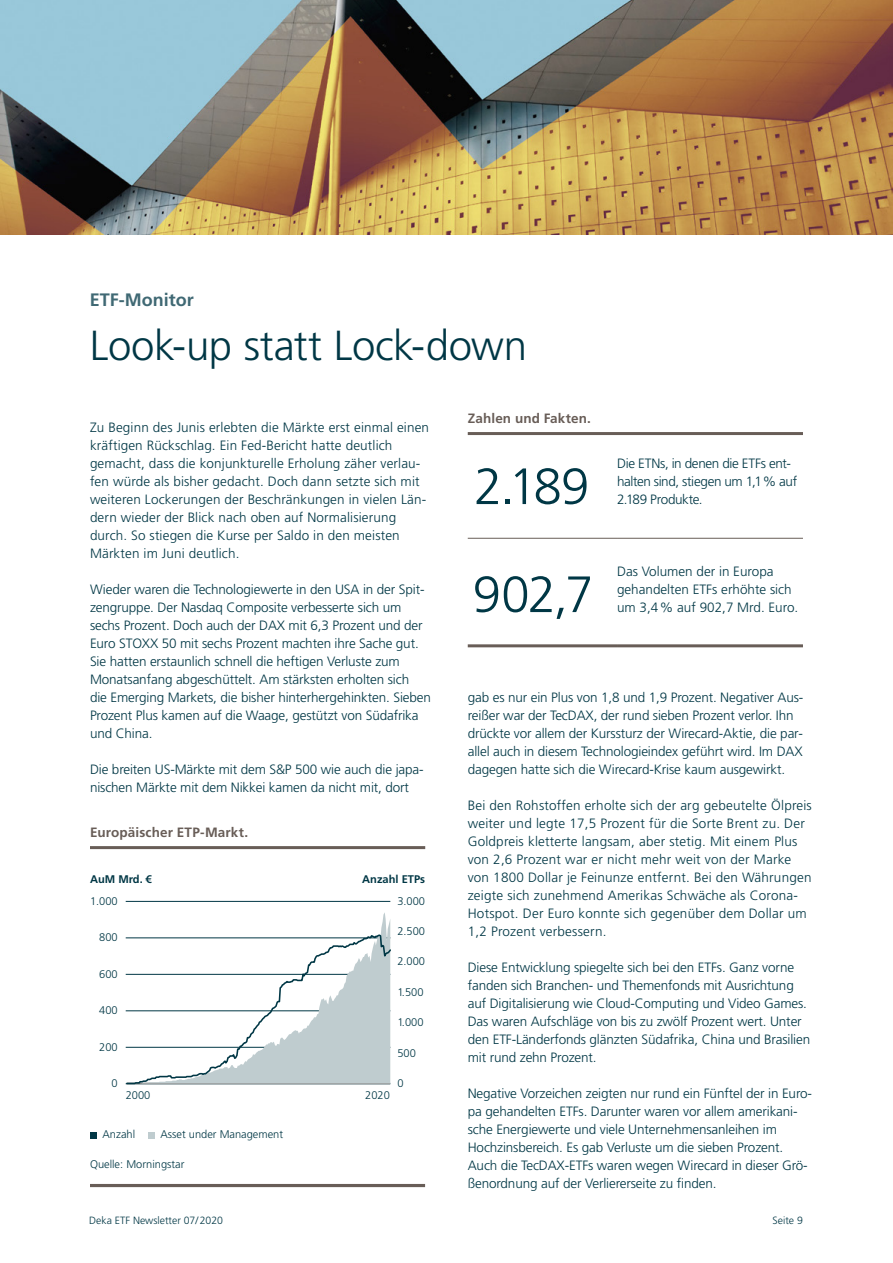
<style>
.page{position:relative;width:893px;height:1263px;background:#fff}
.page>*{position:absolute;margin:0;border:0;box-sizing:border-box;transform-origin:0 0}
.t1{font:300 51px "Deka Frutiger OTPS";letter-spacing:-.025em;color:#003745}
.t2{font:300 42px "Deka Frutiger OTPS";letter-spacing:-.01em;color:#003745}
.t3{font:700 18px "Deka Frutiger OTPS";color:#406974}
.t4{font:300 13.5px/18px "Deka Frutiger OTPS";letter-spacing:-.01em;color:#003745}
.t5{font:300 13.5px/18px "Deka Frutiger OTPS";letter-spacing:.01em;color:#003745}
.t6{font:300 13.5px/18px "Deka Frutiger OTPS";letter-spacing:.015em;color:#003745}
.t7{font:700 13.5px "Deka Frutiger OTPS";letter-spacing:.01em;color:#685d57}
.t8{font:300 11.1px "Deka Frutiger OTPS";color:#003745}
.t9{font:700 11.1px "Deka Frutiger OTPS";color:#003745}
.t10{font:300 10.5px "Deka Frutiger OTPS";color:#003745}
</style>
<div class="page">
<img style="left:0;top:0;width:893px;height:234px">
<hr style="left:126px;top:901px;width:264px;height:1px;background:#003745">
<hr style="left:90px;top:1184px;width:335px;height:3px;background:#685d57">
<div style="left:148px;top:1132px;width:7px;height:6px;background:#bfcccf"></div>
<div style="left:90px;top:1132px;width:7px;height:6px;background:#003745"></div>
<svg style="left:125px;top:912px;width:266px;height:173px"></svg>
<hr style="left:90px;top:846px;width:335px;height:3px;background:#685d57">
<hr style="left:468px;top:432px;width:335px;height:3px;background:#685d57">
<hr style="left:468px;top:644px;width:149px;height:3px;background:#685d57">
<hr style="left:617px;top:644px;width:186px;height:3px;background:#685d57">
<hr style="left:468px;top:538px;width:149px;height:1px;background:#685d57">
<hr style="left:617px;top:538px;width:186px;height:1px;background:#685d57">
<h3 class="t3" style="left:90px;top:289px;width:106px">ETF-Monitor</h3>
<h2 class="t2" style="left:90px;top:320px;width:439px">Look-up statt Lock-down</h2>
<p class="t5" style="left:90px;top:418px;width:341px">Zu Beginn des Junis erlebten die Märkte erst einmal einen kräftigen Rückschlag. Ein Fed-Bericht hatte deutlich gemacht, dass die konjunkturelle Erholung zäher verlau&shy;fen würde als bisher gedacht. Doch dann setzte sich mit weiteren Lockerungen der Beschränkungen in vielen Län&shy;dern wieder der Blick nach oben auf Normalisierung durch. So stiegen die Kurse per Saldo in den meisten Märkten im Juni deutlich.</p>
<p class="t4" style="left:90px;top:580px;width:342px">Wieder waren die Technologiewerte in den USA in der Spit&shy;zengruppe. Der Nasdaq Composite verbesserte sich um sechs Prozent. Doch auch der DAX mit 6,3 Prozent und der Euro STOXX 50 mit sechs Prozent machten ihre Sache gut.<br>Sie hatten erstaunlich schnell die heftigen Verluste zum Monatsanfang abgeschüttelt. Am stärksten erholten sich<br>die Emerging Markets, die bisher hinterhergehinkten. Sieben Prozent Plus kamen auf die Waage, gestützt von Südafrika und China.</p>
<p class="t4" style="left:90px;top:760px;width:335px">Die breiten US-Märkte mit dem S&amp;P 500 wie auch die japa&shy;nischen Märkte mit dem Nikkei kamen da nicht mit, dort</p>
<p class="t7" style="left:90px;top:824px;width:160px">Europäischer ETP-Markt.</p>
<p class="t9" style="left:90px;top:872px;width:64px">AuM Mrd. €</p>
<p class="t9" style="left:362px;top:872px;width:64px">Anzahl ETPs</p>
<p class="t8" style="left:90px;top:894px;width:29px">1.000</p>
<p class="t8" style="left:99px;top:930px;width:20px">800</p>
<p class="t8" style="left:99px;top:967px;width:20px">600</p>
<p class="t8" style="left:99px;top:1003px;width:20px">400</p>
<p class="t8" style="left:99px;top:1040px;width:20px">200</p>
<p class="t8" style="left:112px;top:1076px;width:8px">0</p>
<p class="t8" style="left:397px;top:894px;width:29px">3.000</p>
<p class="t8" style="left:397px;top:924px;width:29px">2.500</p>
<p class="t8" style="left:397px;top:955px;width:29px">2.000</p>
<p class="t8" style="left:397px;top:985px;width:28px">1.500</p>
<p class="t8" style="left:397px;top:1015px;width:28px">1.000</p>
<p class="t8" style="left:397px;top:1046px;width:20px">500</p>
<p class="t8" style="left:126px;top:1088px;width:26px">2000</p>
<p class="t8" style="left:365px;top:1088px;width:26px">2020</p>
<p class="t8" style="left:397px;top:1076px;width:8px">0</p>
<p class="t8" style="left:103px;top:1128px;width:34px">Anzahl</p>
<p class="t8" style="left:161px;top:1128px;width:124px">Asset under Management</p>
<p class="t8" style="left:90px;top:1157px;width:96px">Quelle: Morningstar</p>
<p class="t7" style="left:468px;top:410px;width:125px">Zahlen und Fakten.</p>
<h1 class="t1" style="left:474px;top:455px;width:117px">2.189</h1>
<p class="t4" style="left:617px;top:454px;width:182px">Die ETNs, in denen die ETFs ent&shy;halten sind, stiegen um 1,1% auf<br>2.189 Produkte.</p>
<h1 class="t1" style="left:473px;top:563px;width:122px">902,7</h1>
<p class="t4" style="left:617px;top:562px;width:176px">Das Volumen der in Europa gehandelten ETFs erhöhte sich</p>
<p class="t4" style="left:617px;top:598px;width:183px">um 3,4% auf 902,7 Mrd. Euro.</p>
<p class="t4" style="left:468px;top:688px;width:337px">gab es nur ein Plus von 1,8 und 1,9 Prozent. Negativer Aus&shy;reißer war der TecDAX, der rund sieben Prozent verlor. Ihn drückte vor allem der Kurssturz der Wirecard-Aktie, die par&shy;allel auch in diesem Technologieindex geführt wird. Im DAX dagegen hatte sich die Wirecard-Krise kaum ausgewirkt.</p>
<p class="t6" style="left:468px;top:796px;width:346px">Bei den Rohstoffen erholte sich der arg gebeutelte Ölpreis weiter und legte 17,5 Prozent für die Sorte Brent zu. Der Goldpreis kletterte langsam, aber stetig. Mit einem Plus von 2,6 Prozent war er nicht mehr weit von der Marke von 1800 Dollar je Feinunze entfernt. Bei den Währungen zeigte sich zunehmend Amerikas Schwäche als Corona-Hotspot. Der Euro konnte sich gegenüber dem Dollar um 1,2 Prozent verbessern.</p>
<p class="t4" style="left:468px;top:958px;width:344px">Diese Entwicklung spiegelte sich bei den ETFs. Ganz vorne fanden sich Branchen- und Themenfonds mit Ausrichtung auf Digitalisierung wie Cloud-Computing und Video Games.<br>Das waren Aufschläge von bis zu zwölf Prozent wert. Unter den ETF-Länderfonds glänzten Südafrika, China und Brasilien mit rund zehn Prozent.</p>
<p class="t4" style="left:468px;top:1084px;width:346px">Negative Vorzeichen zeigten nur rund ein Fünftel der in Euro&shy;pa gehandelten ETFs. Darunter waren vor allem amerikani&shy;sche Energiewerte und viele Unternehmensanleihen im Hochzinsbereich. Es gab Verluste um die sieben Prozent.<br>Auch die TecDAX-ETFs waren wegen Wirecard in dieser Grö&shy;ßenordnung auf der Verliererseite zu finden.</p>
<p class="t10" style="left:89px;top:1214px;width:135px">Deka ETF Newsletter 07/2020</p>
<p class="t10" style="left:773px;top:1214px;width:32px">Seite 9</p>
</div>
